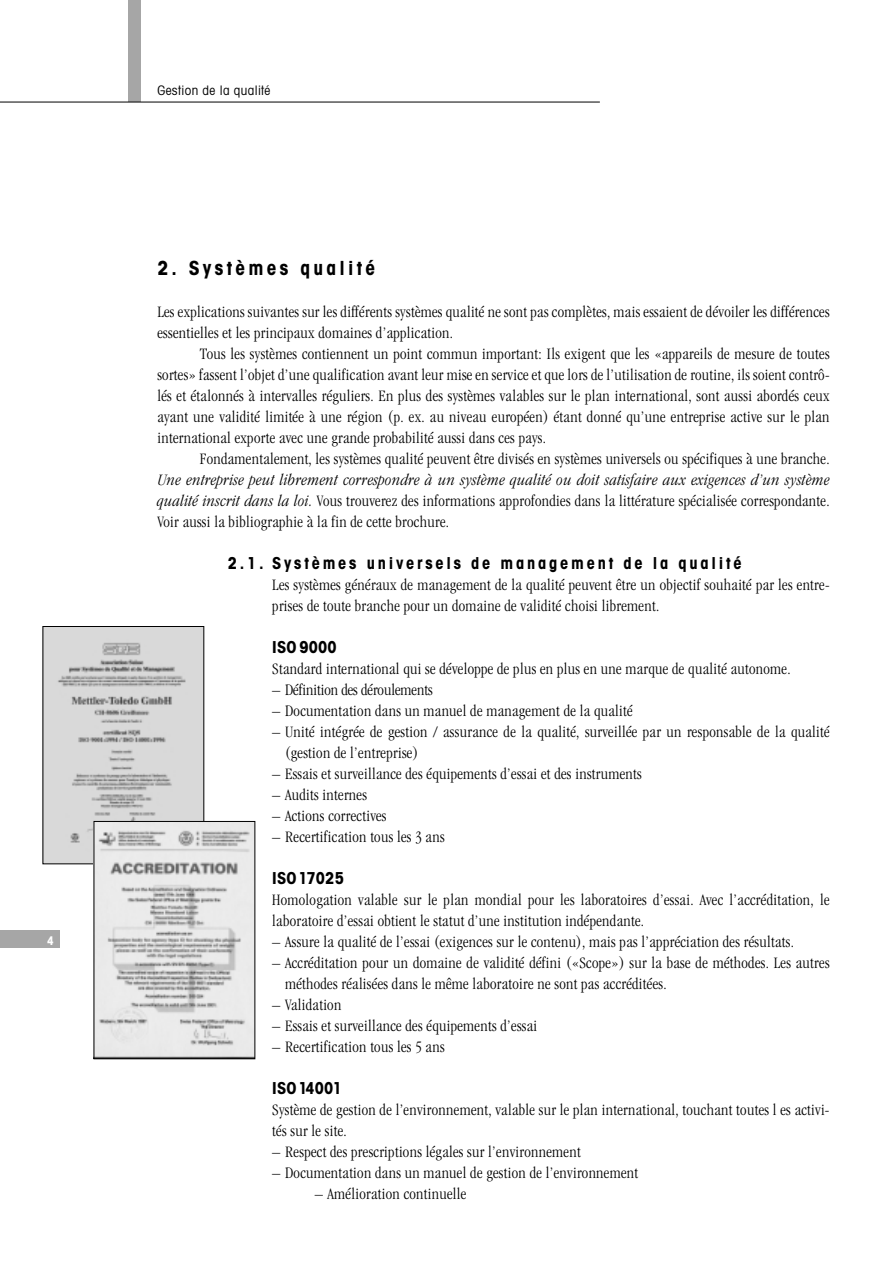
<style>
.page{position:relative;width:893px;height:1263px;background:#fff}
.page>*{position:absolute;margin:0;border:0;box-sizing:border-box;transform-origin:0 0}
.t1{font:700 condensed 19.5px "Avant Garde";letter-spacing:.165em;color:#000}
.t2{font:300 condensed 16.5px/21px "Garamond";letter-spacing:.02em;color:#000}
.t3{font:700 condensed 16.5px "Avant Garde";letter-spacing:.165em;color:#000}
.t4{font:300 condensed 16.5px "Garamond";color:#000}
.t5{font:700 condensed 16.5px "Avant Garde";letter-spacing:.01em;color:#000}
.t6{font:condensed 13.2px "Avant Garde";letter-spacing:.03em;color:#000}
.t7{font:700 condensed 12px "Avant Garde";color:#fff}
.s1{font-style:italic}
</style>
<div class="page">
<div style="left:128px;top:0;width:12px;height:102px;background:#a6a6a6"></div>
<div style="left:0;top:931px;width:60px;height:17px;background:#a6a6a6"></div>
<hr style="left:0;top:102px;width:600px;height:1px;background:#000">
<img style="left:45px;top:628px;width:157px;height:234px">
<img style="left:96px;top:823px;width:157px;height:234px">
<div style="left:94px;top:821px;width:161px;height:238px;border:1px solid #000"></div>
<p class="t7" style="left:47px;top:936px;width:8px">4</p>
<p class="t6" style="left:157px;top:86px;width:114px">Gestion de la qualité</p>
<p class="t1" style="left:157px;top:261px;width:219px">2. Systèmes qualité</p>
<p class="t2" style="left:157px;top:303px;width:673px">Les explications suivantes sur les différents systèmes qualité ne sont pas complètes, mais essaient de dévoiler les différences essentielles et les principaux domaines d’application.</p>
<p class="t2" style="left:157px;top:345px;width:673px;text-align:justify;text-indent:43px">Tous les systèmes contiennent un point commun important: Ils exigent que les «appareils de mesure de toutes sortes» fassent l’objet d’une qualification avant leur mise en service et que lors de l’utilisation de routine, ils soient contrô&shy;lés et étalonnés à intervalles réguliers. En plus des systèmes valables sur le plan international, sont aussi abordés ceux ayant une validité limitée à une région (p. ex. au niveau européen) étant donné qu’une entreprise active sur le plan international exporte avec une grande probabilité aussi dans ces pays.</p>
<p class="t2" style="left:200px;top:450px;width:631px">Fondamentalement, les systèmes qualité peuvent être divisés en systèmes universels ou spécifiques à une branche.</p>
<p class="t2" style="left:157px;top:471px;width:673px;text-align:justify"><span class="s1">Une entreprise peut librement correspondre à un système qualité ou doit satisfaire aux exigences d’un système qualité inscrit dans la loi.</span> Vous trouverez des informations approfondies dans la littérature spécialisée correspondante.<br>Voir aussi la bibliographie à la fin de cette brochure.</p>
<p class="t3" style="left:228px;top:557px;width:515px">2.1. Systèmes universels de management de la qualité</p>
<p class="t2" style="left:272px;top:576px;width:559px">Les systèmes généraux de management de la qualité peuvent être un objectif souhaité par les entre&shy;prises de toute branche pour un domaine de validité choisi librement.</p>
<p class="t3" style="left:272px;top:641px;width:66px">ISO 9000</p>
<p class="t2" style="left:272px;top:660px;width:520px">Standard international qui se développe de plus en plus en une marque de qualité autonome.</p>
<p class="t4" style="left:272px;top:683px;width:162px">– Définition des déroulements</p>
<p class="t2" style="left:272px;top:702px;width:362px">– Documentation dans un manuel de management de la qualité</p>
<p class="t2" style="left:285px;top:723px;width:546px;text-indent:-13px">– Unité intégrée de gestion / assurance de la qualité, surveillée par un responsable de la qualité (gestion de l’entreprise)</p>
<p class="t2" style="left:272px;top:765px;width:371px">– Essais et surveillance des équipements d’essai et des instruments</p>
<p class="t2" style="left:272px;top:786px;width:96px">– Audits internes</p>
<p class="t2" style="left:272px;top:807px;width:116px">– Actions correctives</p>
<p class="t2" style="left:272px;top:828px;width:174px">– Recertification tous les 3 ans</p>
<p class="t5" style="left:272px;top:872px;width:73px">ISO17025</p>
<p class="t2" style="left:272px;top:891px;width:558px">Homologation valable sur le plan mondial pour les laboratoires d’essai. Avec l’accréditation, le laboratoire d’essai obtient le statut d’une institution indépendante.</p>
<p class="t2" style="left:272px;top:933px;width:523px">– Assure la qualité de l’essai (exigences sur le contenu), mais pas l’appréciation des résultats.</p>
<p class="t2" style="left:285px;top:954px;width:546px;text-indent:-13px">– Accréditation pour un domaine de validité défini («Scope») sur la base de méthodes. Les autres méthodes réalisées dans le même laboratoire ne sont pas accréditées.</p>
<p class="t2" style="left:272px;top:996px;width:71px">– Validation</p>
<p class="t2" style="left:272px;top:1017px;width:266px">– Essais et surveillance des équipements d’essai</p>
<p class="t2" style="left:272px;top:1038px;width:174px">– Recertification tous les 5 ans</p>
<p class="t5" style="left:272px;top:1082px;width:71px">ISO14001</p>
<p class="t2" style="left:272px;top:1101px;width:558px">Système de gestion de l’environnement, valable sur le plan international, touchant toutes l es activi&shy;tés sur le site.</p>
<p class="t2" style="left:272px;top:1143px;width:310px">– Respect des prescriptions légales sur l’environnement</p>
<p class="t2" style="left:272px;top:1164px;width:367px">– Documentation dans un manuel de gestion de l’environnement</p>
<p class="t2" style="left:315px;top:1185px;width:153px">– Amélioration continuelle</p>
</div>
